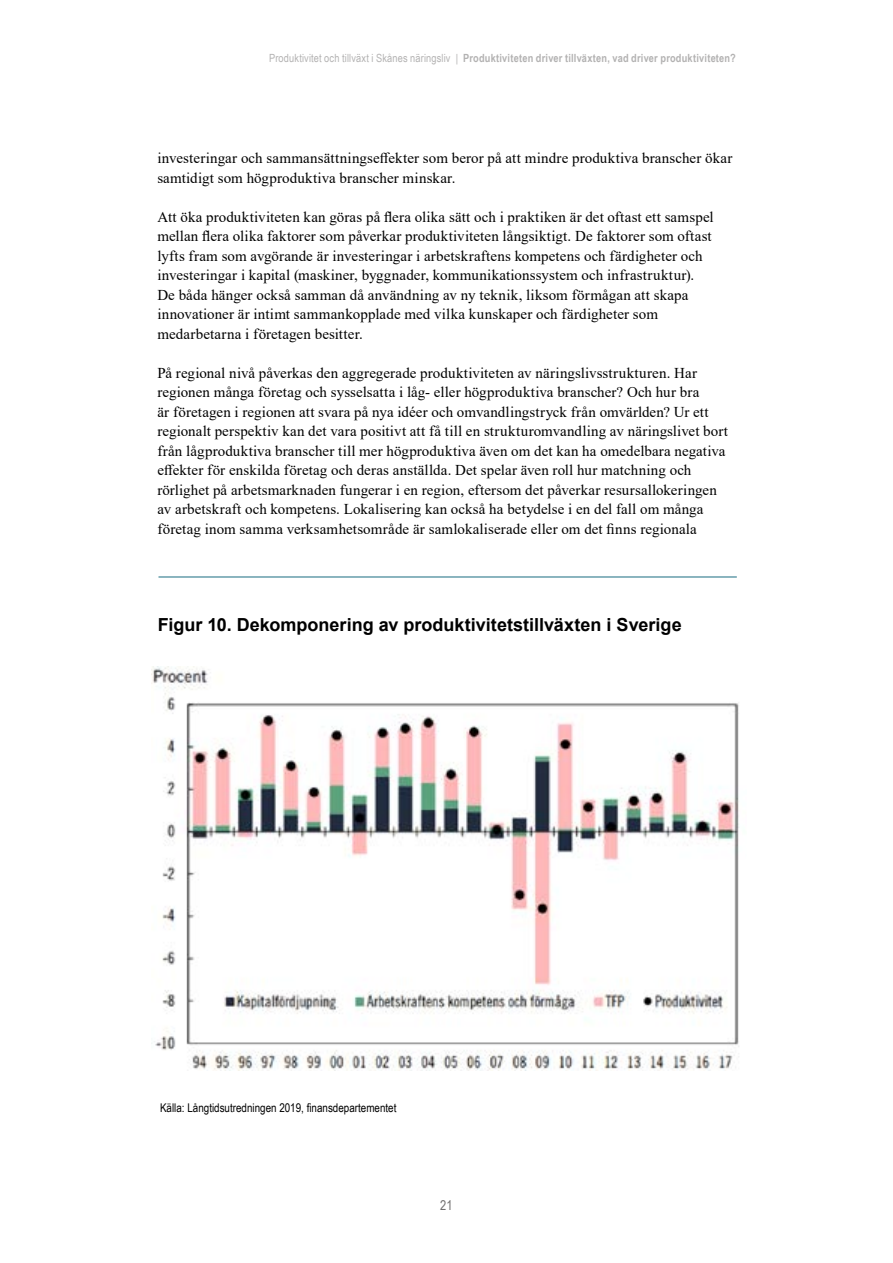
<style>
.page{position:relative;width:893px;height:1263px;background:#fff}
.page>*{position:absolute;margin:0;border:0;box-sizing:border-box;transform-origin:0 0}
.Diagramrubrik{font:700 18px "Arial";color:#000}
.Brödtext{font:15px/19.5px "Times New Roman";letter-spacing:.01em;color:#000}
.t1{font:13.5px "Arial Narrow";color:#706f6f}
.figurtext{font:12px "Arial Narrow";color:#000}
.t2{font:700 11.25px "Arial Narrow";letter-spacing:.02em;color:#b3b2b2}
.s1{font-weight:400}
</style>
<div class="page">
<hr style="left:158px;top:576px;width:579px;height:1px;background:#317c8e">
<img style="left:152px;top:667px;width:587px;height:404px">
<p class="t2" style="left:269px;top:50px;width:468px"><span class="s1">Produktivitet och tillväxt i Skånes näringsliv |</span> Produktiviteten driver tillväxten, vad driver produktiviteten?</p>
<p class="Brödtext" style="left:157px;top:148px;width:576px">investeringar och sammansättningseffekter som beror på att mindre produktiva branscher ökar samtidigt som högproduktiva branscher minskar.</p>
<p class="Brödtext" style="left:157px;top:206px;width:558px">Att öka produktiviteten kan göras på flera olika sätt och i praktiken är det oftast ett samspel mellan flera olika faktorer som påverkar produktiviteten långsiktigt. De faktorer som oftast lyfts fram som avgörande är investeringar i arbetskraftens kompetens och färdigheter och investeringar i kapital (maskiner, byggnader, kommunikationssystem och infrastruktur).<br>De båda hänger också samman då användning av ny teknik, liksom förmågan att skapa innovationer är intimt sammankopplade med vilka kunskaper och färdigheter som medarbetarna i företagen besitter.</p>
<p class="Brödtext" style="left:157px;top:362px;width:572px">På regional nivå påverkas den aggregerade produktiviteten av näringslivsstrukturen. Har regionen många företag och sysselsatta i låg- eller högproduktiva branscher? Och hur bra<br>är företagen i regionen att svara på nya idéer och omvandlingstryck från omvärlden? Ur ett regionalt perspektiv kan det vara positivt att få till en strukturomvandling av näringslivet bort från lågproduktiva branscher till mer högproduktiva även om det kan ha omedelbara negativa effekter för enskilda företag och deras anställda. Det spelar även roll hur matchning och rörlighet på arbetsmarknaden fungerar i en region, eftersom det påverkar resursallokeringen av arbetskraft och kompetens. Lokalisering kan också ha betydelse i en del fall om många företag inom samma verksamhetsområde är samlokaliserade eller om det finns regionala</p>
<h3 class="Diagramrubrik" style="left:158px;top:612px;width:525px">Figur 10. Dekomponering av produktivitetstillväxten i Sverige</h3>
<p class="figurtext" style="left:160px;top:1099px;width:238px">Källa: Långtidsutredningen 2019, finansdepartementet</p>
<p class="t1" style="left:440px;top:1195px;width:14px">21</p>
</div>
